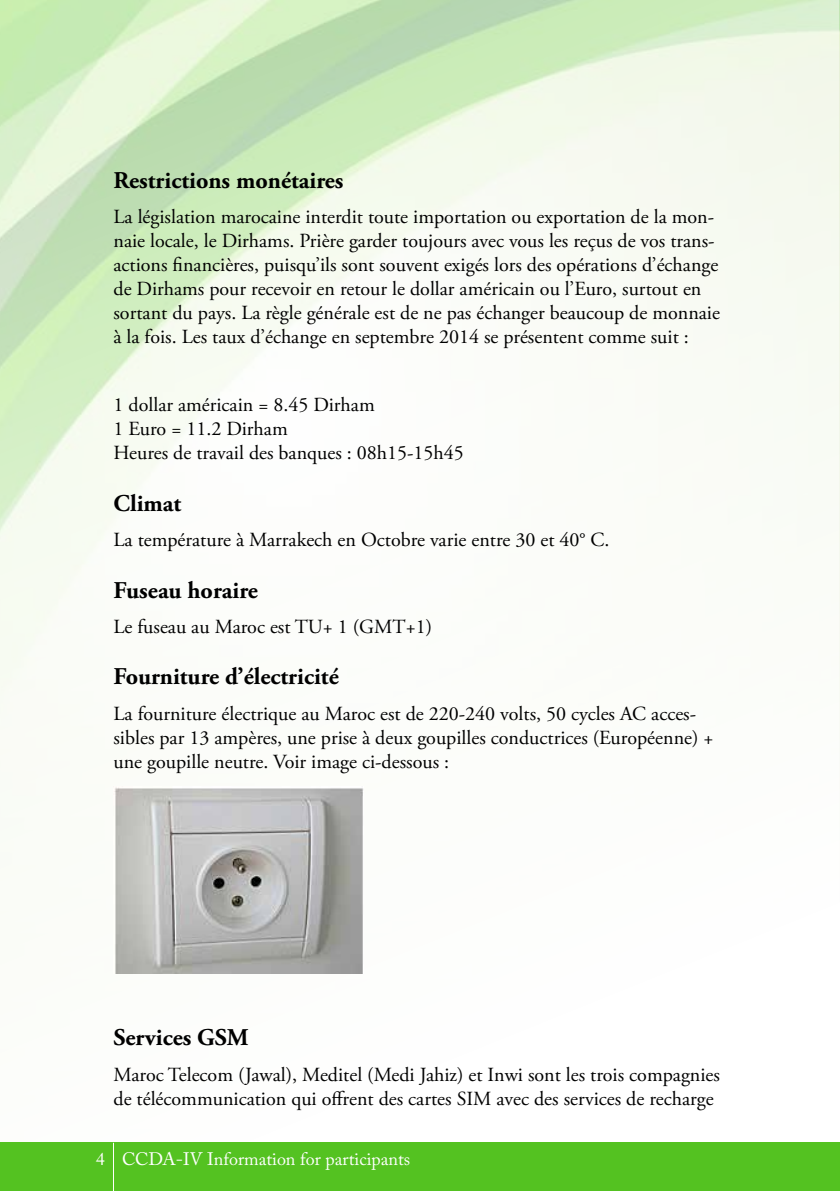
<style>
.page{position:relative;width:840px;height:1191px;background:#fff}
.page>*{position:absolute;margin:0;border:0;box-sizing:border-box;transform-origin:0 0}
.t1{font:700 24px "Adobe Garamond Pro";color:#000}
.t2{font:20px/24px "Adobe Garamond Pro";color:#000}
.t3{font:18px "Adobe Caslon Pro";color:#fff}
</style>
<div class="page">
<div style="left:0;top:1142px;width:839px;height:49px;background:#54c221"></div>
<hr style="left:113px;top:1142px;width:1px;height:49px;background:#fff">
<img style="left:113px;top:787px;width:250px;height:186px">
<p class="t1" style="left:113px;top:166px;width:231px">Restrictions monétaires</p>
<p class="t2" style="left:113px;top:205px;width:607px">La législation marocaine interdit toute importation ou exportation de la mon&shy;naie locale, le Dirhams. Prière garder toujours avec vous les reçus de vos trans&shy;actions financières, puisqu’ils sont souvent exigés lors des opérations d’échange de Dirhams pour recevoir en retour le dollar américain ou l’Euro, surtout en sortant du pays. La règle générale est de ne pas échanger beaucoup de monnaie à la fois. Les taux d’échange en septembre 2014 se présentent comme suit :</p>
<p class="t2" style="left:113px;top:393px;width:352px">1 dollar américain = 8.45 Dirham<br>1 Euro = 11.2 Dirham<br>Heures de travail des banques : 08h15-15h45</p>
<p class="t1" style="left:113px;top:489px;width:69px">Climat</p>
<p class="t2" style="left:113px;top:528px;width:497px">La température à Marrakech en Octobre varie entre 30 et 40° C.</p>
<p class="t1" style="left:113px;top:576px;width:146px">Fuseau horaire</p>
<p class="t2" style="left:113px;top:615px;width:320px">Le fuseau au Maroc est TU+ 1 (GMT+1)</p>
<p class="t1" style="left:113px;top:663px;width:227px">Fourniture d’électricité</p>
<p class="t2" style="left:113px;top:702px;width:601px">La fourniture électrique au Maroc est de 220-240 volts, 50 cycles AC acces&shy;sibles par 13 ampères, une prise à deux goupilles conductrices (Européenne) + une goupille neutre. Voir image ci-dessous :</p>
<p class="t1" style="left:113px;top:1023px;width:137px">Services GSM</p>
<p class="t2" style="left:113px;top:1063px;width:607px">Maroc Telecom (Jawal), Meditel (Medi Jahiz) et Inwi sont les trois compagnies de télécommunication qui offrent des cartes SIM avec des services de recharge</p>
<p class="t3" style="left:96px;top:1148px;width:315px">4 <sup>4</sup>CCDA-IV Information for participants</p>
</div>
